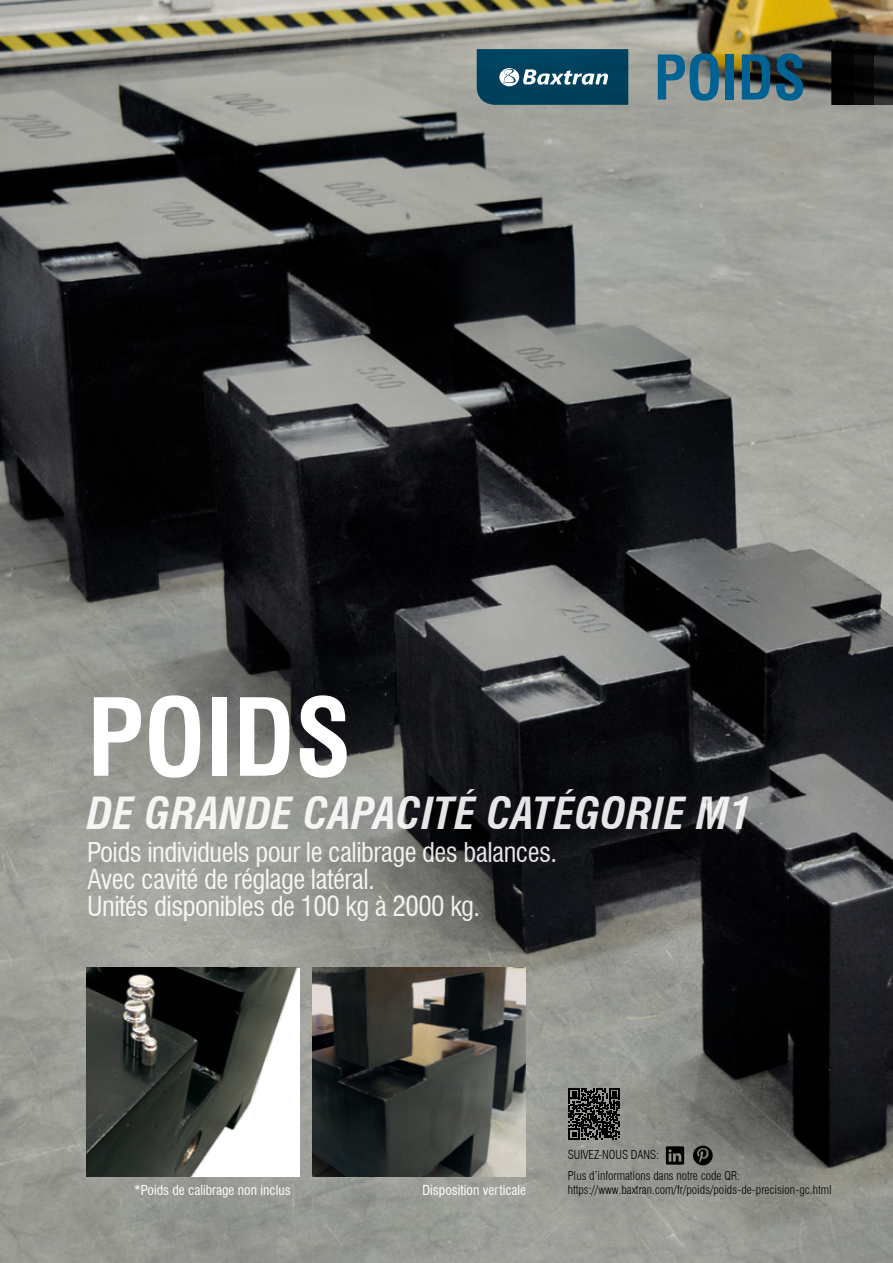
<style>
.page{position:relative;width:893px;height:1263px;background:#fff}
.page>*{position:absolute;margin:0;border:0;box-sizing:border-box;transform-origin:0 0}
.NOMS_BALANCES_A{font:700 condensed 104.4px "Swiss 721 BT";color:#fff}
.NOMS_BALANCES_A-2{font:700 condensed 60px "Swiss 721 BT";color:#006293}
.t1{font:italic 700 condensed 43.2px "Swiss 721 BT";letter-spacing:.005em;color:#fff}
.t2{font:condensed 27px/27px "Swiss 721 BT";letter-spacing:-.02em;color:#fff}
.peu_foto{font:condensed 13.5px "Swiss 721 BT";color:#fff}
.t3{font:300 condensed 12px "Swiss 721 BT";color:#000}
</style>
<div class="page">
<img style="left:0;top:0;width:893px;height:1263px">
<svg style="left:569px;top:1088px;width:51px;height:51px;background:#333432"></svg>
<svg style="left:666px;top:1146px;width:18px;height:18px"></svg>
<svg style="left:693px;top:1145px;width:20px;height:20px"></svg>
<img style="left:86px;top:968px;width:213px;height:208px">
<img style="left:313px;top:968px;width:213px;height:208px">
<svg style="left:477px;top:49px;width:151px;height:56px;background:#1b546d"></svg>
<svg style="left:873px;top:49px;width:20px;height:56px"></svg>
<div style="left:832px;top:49px;width:41px;height:56px;background:linear-gradient(to right,#010101,#0a0a0a)"></div>
<p class="NOMS_BALANCES_A" style="left:87px;top:675px;width:266px">POIDS</p>
<p class="NOMS_BALANCES_A-2" style="left:654px;top:42px;width:154px">POIDS</p>
<h3 class="t1" style="left:87px;top:787px;width:666px">DE GRANDE CAPACITÉ CATÉGORIE M1</h3>
<h3 class="t2" style="left:87px;top:839px;width:472px">Poids individuels pour le calibrage des balances.<br>Avec cavité de réglage latéral.<br>Unités disponibles de 100 kg à 2000 kg.</h3>
<p class="peu_foto" style="left:134px;top:1182px;width:158px">*Poids de calibrage non inclus</p>
<p class="peu_foto" style="left:422px;top:1182px;width:105px">Disposition verticale</p>
<p class="t3" style="left:568px;top:1147px;width:93px">SUIVEZ-NOUS DANS:</p>
<p class="t3" style="left:568px;top:1168px;width:174px">Plus d’informations dans notre code QR:</p>
<p class="t3" style="left:568px;top:1182px;width:266px">https://www.baxtran.com/fr/poids/poids-de-precision-gc.html</p>
</div>
